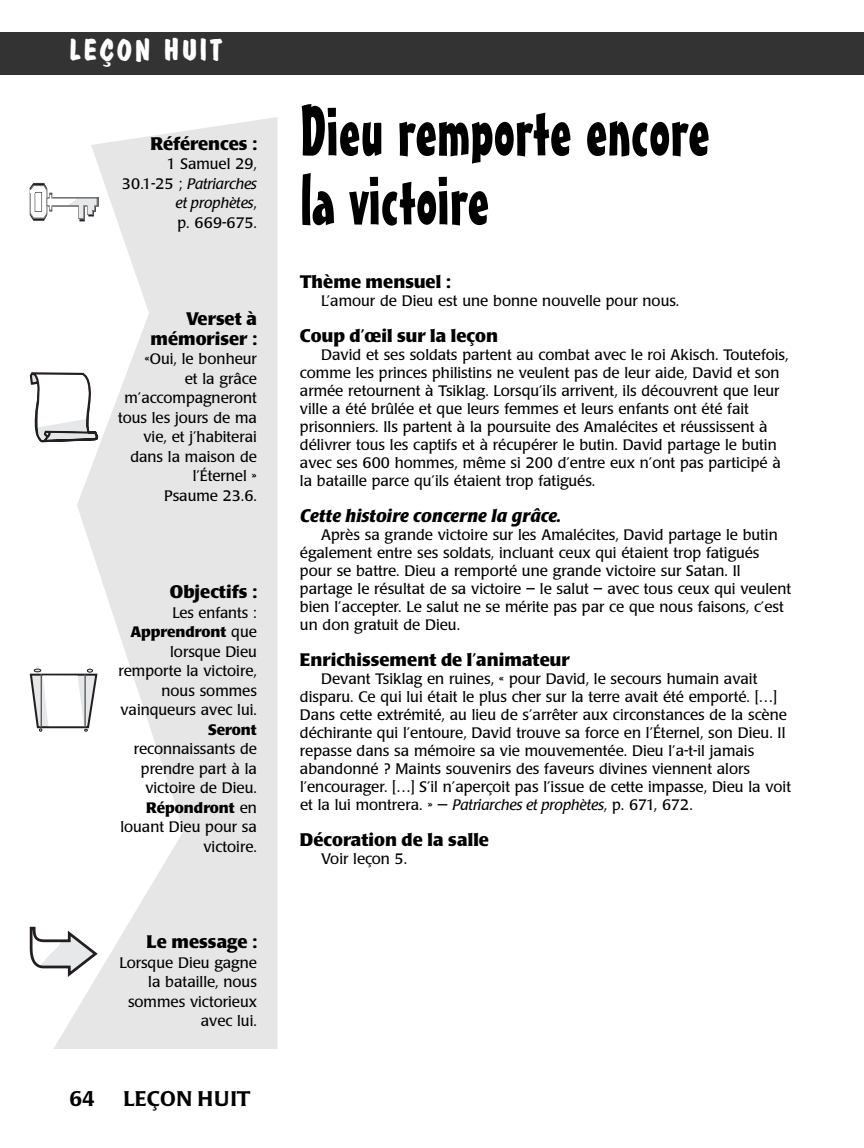
<style>
.page{position:relative;width:864px;height:1148px;background:#fff}
.page>*{position:absolute;margin:0;border:0;box-sizing:border-box;transform-origin:0 0}
.t1{font:69px/69px "Mister Earl BT";color:#000}
.t2{font:700 30px "Dom Casual D";letter-spacing:.095em;color:#fff}
.t3{font:500 21px "Poppl Laudatio";letter-spacing:.01em;color:#000}
.t4{font:700 18px/19.5px "Poppl Laudatio";color:#000;text-align:right}
.t5{font:italic 700 18px "Poppl Laudatio";color:#000}
.t6{font:15px/19.5px "Poppl Laudatio";color:#000;text-align:right}
.t7{font:700 15px "Poppl Laudatio";color:#000}
.s1{font-style:italic}
.s2{font-weight:700}
</style>
<div class="page">
<svg style="left:54px;top:117px;width:224px;height:931px;fill:#e6e6e6"></svg>
<div style="left:0;top:32px;width:864px;height:42px;background:#333"></div>
<svg style="left:30px;top:183px;width:69px;height:38px"></svg>
<svg style="left:30px;top:372px;width:68px;height:70px"></svg>
<svg style="left:30px;top:668px;width:68px;height:63px"></svg>
<hr style="left:41px;top:674px;width:1px;height:53px;background:#231f20">
<hr style="left:85px;top:675px;width:1px;height:52px;background:#231f20">
<svg style="left:30px;top:926px;width:68px;height:51px"></svg>
<h2 class="t2" style="left:70px;top:32px;width:154px">LEÇON HUIT</h2>
<p class="t4" style="left:150px;top:136px;width:108px">Références :</p>
<p class="t6" style="left:122px;top:156px;width:136px">1 Samuel 29,<br>30.1-25 ; <span class="s1">Patriarches et prophètes</span>,<br>p. 669-675.</p>
<p class="t4" style="left:150px;top:311px;width:108px">Verset à mémoriser :</p>
<p class="t6" style="left:118px;top:351px;width:140px">«Oui, le bonheur<br>et la grâce m’accompagneront tous les jours de ma vie, et j’habiterai dans la maison de l’Éternel »<br>Psaume 23.6.</p>
<p class="t4" style="left:170px;top:584px;width:89px">Objectifs :</p>
<p class="t6" style="left:119px;top:604px;width:140px">Les enfants :<br><span class="s2">Apprendront</span> que lorsque Dieu remporte la victoire, nous sommes vainqueurs avec lui.</p>
<p class="t7" style="left:208px;top:724px;width:50px">Seront</p>
<p class="t6" style="left:120px;top:741px;width:138px">reconnaissants de prendre part à la victoire de Dieu.<br><span class="s2">Répondront</span> en louant Dieu pour sa victoire.</p>
<p class="t4" style="left:147px;top:934px;width:112px">Le message :</p>
<p class="t6" style="left:120px;top:954px;width:139px">Lorsque Dieu gagne la bataille, nous sommes victorieux avec lui.</p>
<h3 class="t3" style="left:70px;top:1090px;width:27px">64</h3>
<h3 class="t3" style="left:124px;top:1090px;width:128px">LEÇON HUIT</h3>
<h1 class="t1" style="left:300px;top:100px;width:412px">Dieu remporte encore la victoire</h1>
<p class="t4" style="left:300px;top:274px;width:152px">Thème mensuel :</p>
<p class="t6" style="left:321px;top:293px;width:360px">L’amour de Dieu est une bonne nouvelle pour nous.</p>
<p class="t4" style="left:300px;top:328px;width:200px">Coup d’œil sur la leçon</p>
<p class="t6" style="left:300px;top:347px;width:490px;line-height:18px;text-align:left;text-indent:21px">David et ses soldats partent au combat avec le roi Akisch. Toutefois, comme les princes philistins ne veulent pas de leur aide, David et son armée retournent à Tsiklag. Lorsqu’ils arrivent, ils découvrent que leur ville a été brûlée et que leurs femmes et leurs enfants ont été fait prisonniers. Ils partent à la poursuite des Amalécites et réussissent à délivrer tous les captifs et à récupérer le butin. David partage le butin avec ses 600 hommes, même si 200 d’entre eux n’ont pas participé à la bataille parce qu’ils étaient trop fatigués.</p>
<p class="t5" style="left:300px;top:509px;width:262px">Cette histoire concerne la grâce.</p>
<p class="t6" style="left:300px;top:527px;width:493px;line-height:18px;text-align:left;text-indent:21px">Après sa grande victoire sur les Amalécites, David partage le butin également entre ses soldats, incluant ceux qui étaient trop fatigués pour se battre. Dieu a remporté une grande victoire sur Satan. Il partage le résultat de sa victoire – le salut – avec tous ceux qui veulent bien l’accepter. Le salut ne se mérite pas par ce que nous faisons, c’est un don gratuit de Dieu.</p>
<p class="t4" style="left:300px;top:652px;width:271px">Enrichissement de l’animateur</p>
<p class="t6" style="left:300px;top:671px;width:493px;line-height:18px;text-align:left;text-indent:21px">Devant Tsiklag en ruines, « pour David, le secours humain avait disparu. Ce qui lui était le plus cher sur la terre avait été emporté. […] Dans cette extrémité, au lieu de s’arrêter aux circonstances de la scène déchirante qui l’entoure, David trouve sa force en l’Éternel, son Dieu. Il repasse dans sa mémoire sa vie mouvementée. Dieu l’a-t-il jamais abandonné ? Maints souvenirs des faveurs divines viennent alors l’encourager. […] S’il n’aperçoit pas l’issue de cette impasse, Dieu la voit et la lui montrera. » — <span class="s1">Patriarches et prophètes</span>, p. 671, 672.</p>
<p class="t4" style="left:300px;top:832px;width:191px">Décoration de la salle</p>
<p class="t6" style="left:321px;top:851px;width:87px">Voir leçon 5.</p>
</div>
